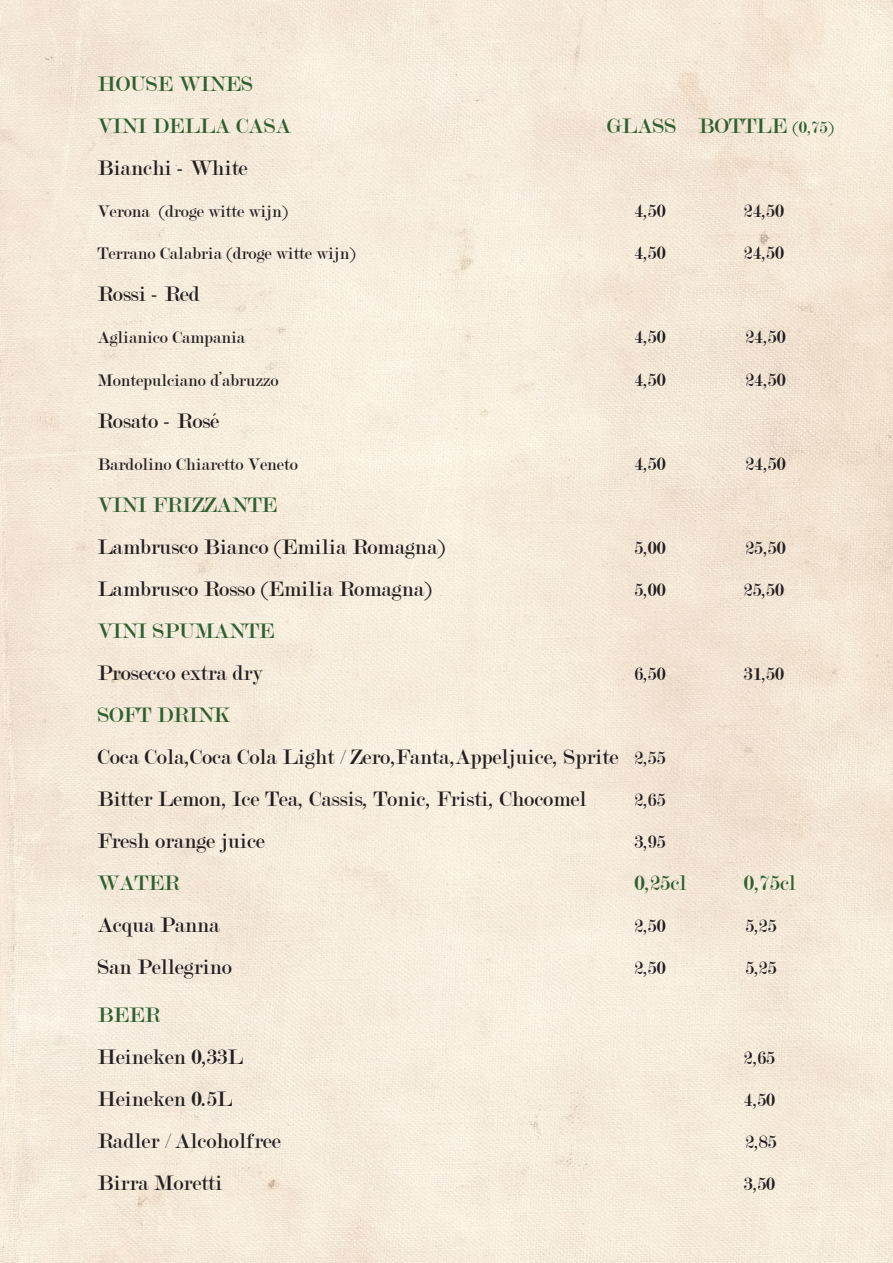
<style>
.page{position:relative;width:893px;height:1263px;background:#fff}
.page>*{position:absolute;margin:0;border:0;box-sizing:border-box;transform-origin:0 0}
.t1{font:22.5px "Modern";color:#231f20}
.t2{font:22.5px "Modern";color:#2e602f}
.t3{font:19.5px "Modern";color:#231f20}
.t4{font:18px "Modern";color:#231f20}
.s1{font-size:18px}
.s2{font-size:19.5px}
</style>
<div class="page">
<img style="left:0;top:0;width:893px;height:1263px">
<p class="t2" style="left:97px;top:73px;width:157px">HOUSE WINES</p>
<p class="t2" style="left:97px;top:115px;width:195px">VINI DELLA CASA</p>
<p class="t2" style="left:607px;top:115px;width:229px">GLASS BOTTLE <span class="s1">(0,75)</span></p>
<p class="t1" style="left:97px;top:157px;width:152px">Bianchi - White</p>
<p class="t4" style="left:97px;top:203px;width:192px">Verona (droge witte wijn)</p>
<p class="t3" style="left:634px;top:201px;width:33px">4,50</p>
<p class="t3" style="left:744px;top:201px;width:42px">24,50</p>
<p class="t4" style="left:97px;top:245px;width:260px">Terrano Calabria (droge witte wijn)</p>
<p class="t3" style="left:634px;top:243px;width:33px">4,50</p>
<p class="t3" style="left:744px;top:243px;width:42px">24,50</p>
<p class="t1" style="left:97px;top:283px;width:104px">Rossi - Red</p>
<p class="t4" style="left:97px;top:329px;width:149px">Aglianico Campania</p>
<p class="t3" style="left:634px;top:328px;width:33px">4,50</p>
<p class="t3" style="left:745px;top:328px;width:42px">24,50</p>
<p class="t4" style="left:97px;top:371px;width:183px">Montepulciano d’abruzzo</p>
<p class="t3" style="left:634px;top:370px;width:33px">4,50</p>
<p class="t3" style="left:745px;top:370px;width:42px">24,50</p>
<p class="t1" style="left:97px;top:409px;width:123px">Rosato - Rosé</p>
<p class="t4" style="left:97px;top:455px;width:202px">Bardolino Chiaretto Veneto</p>
<p class="t3" style="left:634px;top:454px;width:33px">4,50</p>
<p class="t3" style="left:745px;top:454px;width:42px">24,50</p>
<p class="t2" style="left:97px;top:493px;width:181px">VINI FRIZZANTE</p>
<p class="t1" style="left:97px;top:535px;width:349px">Lambrusco Bianco (Emilia Romagna)</p>
<p class="t3" style="left:634px;top:538px;width:33px">5,00</p>
<p class="t3" style="left:745px;top:538px;width:42px">25,50</p>
<p class="t1" style="left:97px;top:577px;width:336px">Lambrusco Rosso (Emilia Romagna)</p>
<p class="t3" style="left:634px;top:580px;width:33px">5,00</p>
<p class="t3" style="left:744px;top:580px;width:42px">25,50</p>
<p class="t2" style="left:97px;top:619px;width:179px">VINI SPUMANTE</p>
<p class="t1" style="left:97px;top:661px;width:167px">Prosecco extra dry</p>
<p class="t3" style="left:634px;top:664px;width:33px">6,50</p>
<p class="t3" style="left:744px;top:664px;width:42px">31,50</p>
<p class="t2" style="left:97px;top:703px;width:134px">SOFT DRINK</p>
<p class="t1" style="left:97px;top:745px;width:570px">Coca Cola,Coca Cola Light / Zero,Fanta,Appeljuice, Sprite <span class="s2">2,55</span></p>
<p class="t1" style="left:97px;top:788px;width:491px">Bitter Lemon, Ice Tea, Cassis, Tonic, Fristi, Chocomel</p>
<p class="t3" style="left:634px;top:790px;width:33px">2,65</p>
<p class="t1" style="left:97px;top:830px;width:169px">Fresh orange juice</p>
<p class="t3" style="left:634px;top:832px;width:33px">3,95</p>
<p class="t2" style="left:97px;top:872px;width:84px">WATER</p>
<p class="t2" style="left:634px;top:872px;width:54px">0,25cl</p>
<p class="t2" style="left:744px;top:872px;width:54px">0,75cl</p>
<p class="t1" style="left:97px;top:914px;width:124px">Acqua Panna</p>
<p class="t3" style="left:634px;top:916px;width:33px">2,50</p>
<p class="t3" style="left:745px;top:916px;width:33px">5,25</p>
<p class="t1" style="left:97px;top:956px;width:136px">San Pellegrino</p>
<p class="t3" style="left:634px;top:958px;width:33px">2,50</p>
<p class="t3" style="left:745px;top:958px;width:33px">5,25</p>
<p class="t2" style="left:97px;top:1004px;width:64px">BEER</p>
<p class="t1" style="left:97px;top:1046px;width:147px">Heineken 0,33L</p>
<p class="t3" style="left:744px;top:1048px;width:33px">2,65</p>
<p class="t1" style="left:97px;top:1088px;width:136px">Heineken 0.5L</p>
<p class="t3" style="left:744px;top:1090px;width:33px">4,50</p>
<p class="t1" style="left:97px;top:1130px;width:185px">Radler / Alcoholfree</p>
<p class="t3" style="left:745px;top:1132px;width:33px">2,85</p>
<p class="t1" style="left:97px;top:1172px;width:127px">Birra Moretti</p>
<p class="t3" style="left:744px;top:1174px;width:33px">3,50</p>
</div>
